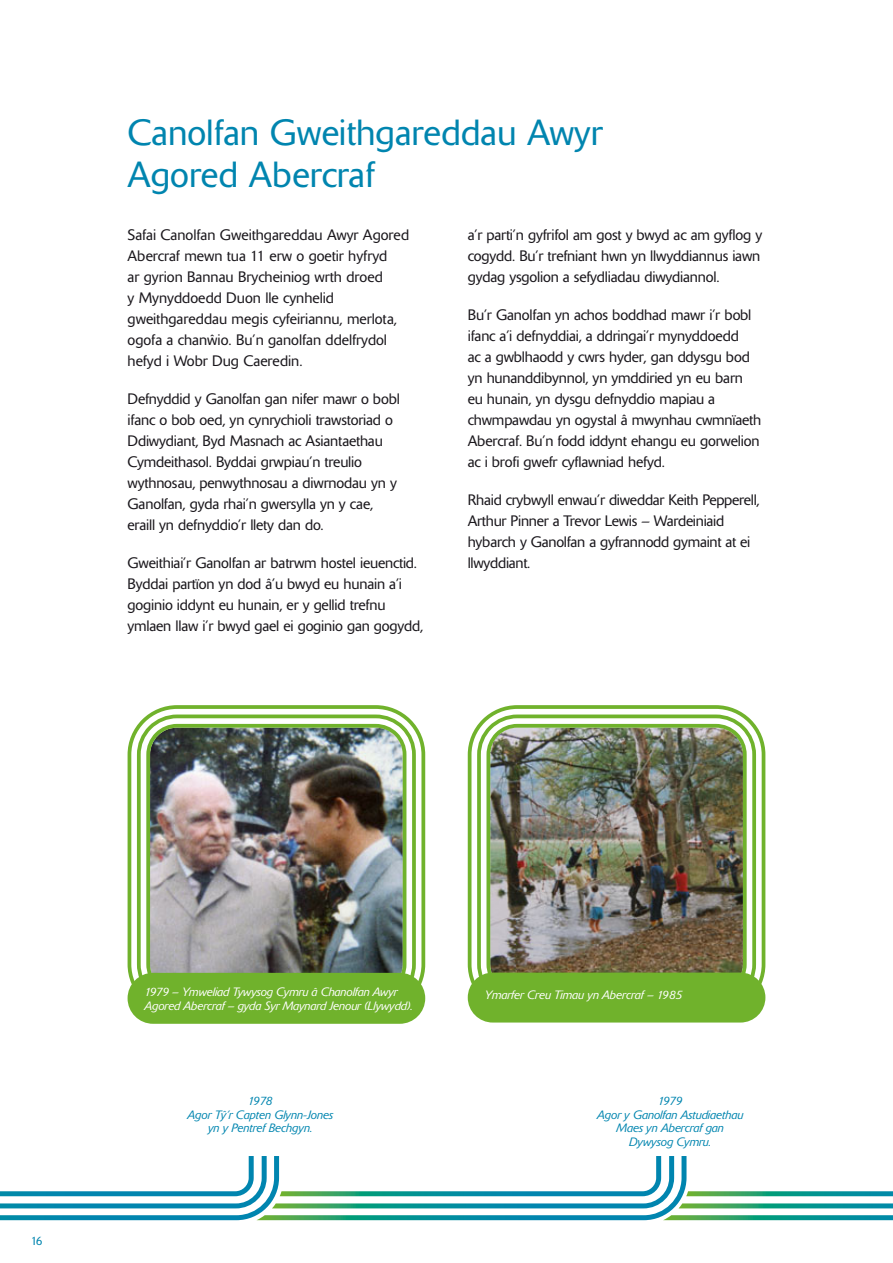
<style>
.page{position:relative;width:893px;height:1263px;background:#fff}
.page>*{position:absolute;margin:0;border:0;box-sizing:border-box;transform-origin:0 0}
.t1{font:300 36px/42px "Delta";color:#0085af}
.t2{font:300 15px/21px "Delta";letter-spacing:-.01em;color:#1a171c}
.t3{font:italic 300 12px/13.5px "Delta";letter-spacing:-.005em;color:#fff}
.t4{font:italic 300 12px/13.5px "Delta";color:#0085af;text-align:center}
.t5{font:300 12px "Delta";color:#0085af}
</style>
<div class="page">
<svg style="left:0;top:1156px;width:893px;height:64px"></svg>
<svg style="left:127px;top:705px;width:299px;height:310px"></svg>
<svg style="left:135px;top:713px;width:283px;height:267px"></svg>
<img style="left:144px;top:722px;width:264px;height:253px">
<svg style="left:467px;top:705px;width:299px;height:311px"></svg>
<svg style="left:475px;top:713px;width:283px;height:266px"></svg>
<img style="left:485px;top:722px;width:263px;height:251px">
<div style="left:128px;top:973px;width:297px;height:51px;background:#70b22c;border-radius:25px"></div>
<div style="left:468px;top:972px;width:297px;height:50px;background:#70b22c;border-radius:25px"></div>
<h1 class="t1" style="left:128px;top:115px;width:477px">Canolfan Gweithgareddau Awyr<br>Agored Abercraf</h1>
<p class="t2" style="left:128px;top:226px;width:283px">Safai Canolfan Gweithgareddau Awyr Agored Abercraf mewn tua 11 erw o goetir hyfryd<br>ar gyrion Bannau Brycheiniog wrth droed<br>y Mynyddoedd Duon lle cynhelid gweithgareddau megis cyfeiriannu, merlota, ogofa a chan ˆwio. Bu’n ganolfan ddelfrydol hefyd i Wobr Dug Caeredin.</p>
<p class="t2" style="left:128px;top:390px;width:274px">Defnyddid y Ganolfan gan nifer mawr o bobl ifanc o bob oed, yn cynrychioli trawstoriad o Ddiwydiant, Byd Masnach ac Asiantaethau Cymdeithasol. Byddai grwpiau’n treulio wythnosau, penwythnosau a diwrnodau yn y Ganolfan, gyda rhai’n gwersylla yn y cae, eraill yn defnyddio’r llety dan do.</p>
<p class="t2" style="left:128px;top:554px;width:297px">Gweithiai’r Ganolfan ar batrwm hostel ieuenctid.<br>Byddai partïon yn dod â’u bwyd eu hunain a’i goginio iddynt eu hunain, er y gellid trefnu ymlaen llaw i’r bwyd gael ei goginio gan gogydd,</p>
<p class="t2" style="left:468px;top:226px;width:296px">a’r parti’n gyfrifol am gost y bwyd ac am gyflog y cogydd. Bu’r trefniant hwn yn llwyddiannus iawn gydag ysgolion a sefydliadau diwydiannol.</p>
<p class="t2" style="left:468px;top:306px;width:295px">Bu’r Ganolfan yn achos boddhad mawr i’r bobl ifanc a’i defnyddiai, a ddringai’r mynyddoedd<br>ac a gwblhaodd y cwrs hyder, gan ddysgu bod yn hunanddibynnol, yn ymddiried yn eu barn eu hunain, yn dysgu defnyddio mapiau a chwmpawdau yn ogystal â mwynhau cwmnïaeth Abercraf. Bu’n fodd iddynt ehangu eu gorwelion ac i brofi gwefr cyflawniad hefyd.</p>
<p class="t2" style="left:468px;top:491px;width:293px">Rhaid crybwyll enwau’r diweddar Keith Pepperell, Arthur Pinner a Trevor Lewis – Wardeiniaid hybarch y Ganolfan a gyfrannodd gymaint at ei llwyddiant.</p>
<p class="t5" style="left:31px;top:1236px;width:13px">16</p>
<p class="t3" style="left:145px;top:986px;width:270px">1979 – Ymweliad Tywysog Cymru â Chanolfan Awyr<br>Agored Abercraf – gyda Syr Maynard Jenour (Llywydd).</p>
<p class="t3" style="left:485px;top:989px;width:199px">Ymarfer Creu Timau yn Abercraf – 1985</p>
<p class="t4" style="left:188px;top:1095px;width:147px">1978<br>Agor T ˆy’r Capten Glynn-Jones yn y Pentref Bechgyn.</p>
<p class="t4" style="left:597px;top:1095px;width:148px">1979<br>Agor y Ganolfan Astudiaethau<br>Maes yn Abercraf gan<br>Dywysog Cymru.</p>
</div>
